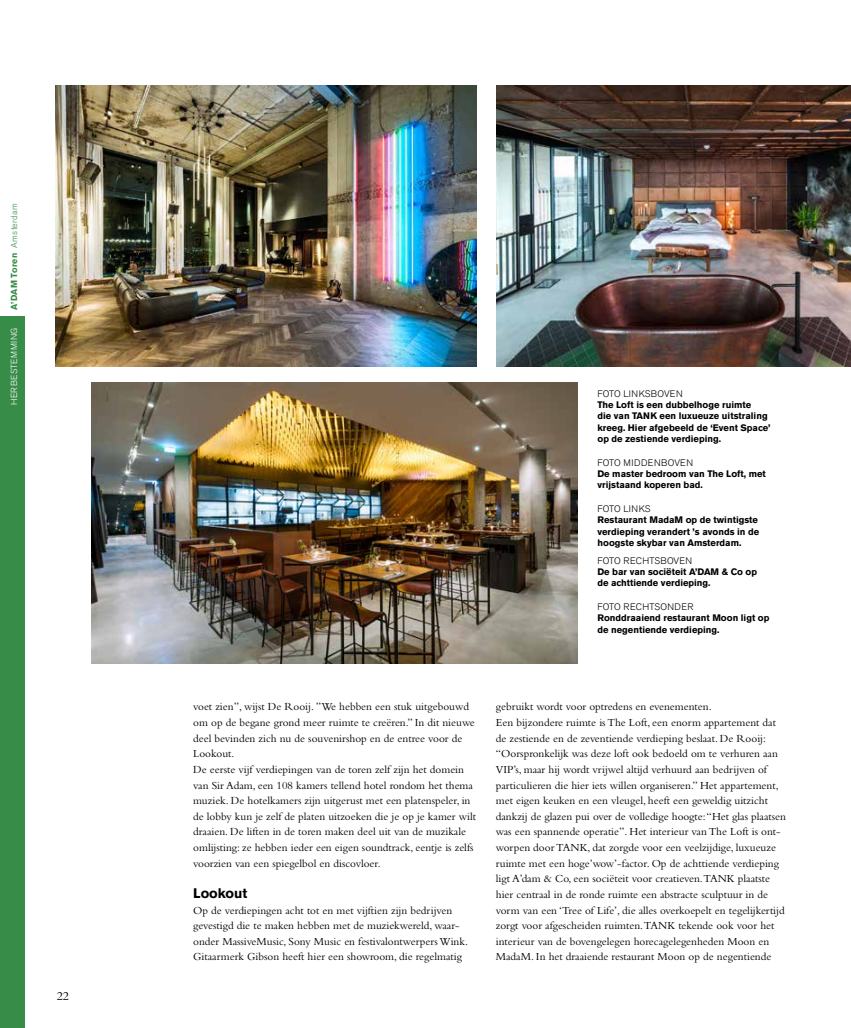
<style>
.page{position:relative;width:851px;height:1028px;background:#fff}
.page>*{position:absolute;margin:0;border:0;box-sizing:border-box;transform-origin:0 0}
.t1{font:700 13.75px "Akzidenz Grotesk BE";color:#000}
.t2{font:12.5px "Bembo";color:#000}
.t3{font:11.25px/15.6px "Bembo";color:#000}
.t4{font:700 9.38px/11.2px "Akzidenz Grotesk BE";color:#000}
.t5{font:300 9.38px "Akzidenz Grotesk BE";letter-spacing:.035em;color:#000}
.t6{font:300 9.38px "Akzidenz Grotesk BE";letter-spacing:.015em;color:#000}
.t7{font:300 9.38px "Akzidenz Grotesk BE";letter-spacing:-.005em;color:#000}
.t8{font:700 8.75px "Akzidenz Grotesk BE";letter-spacing:.03em;color:#378c47}
.t9{font:300 8.75px "Akzidenz Grotesk BE";letter-spacing:.07em;color:#fff}
.s1{font-weight:300}
</style>
<div class="page">
<img style="left:56px;top:85px;width:421px;height:281px">
<img style="left:496px;top:85px;width:354px;height:281px">
<div style="left:0;top:317px;width:25px;height:711px;background:#378c47"></div>
<img style="left:91px;top:382px;width:487px;height:281px">
<p class="t8" style="left:9px;top:309px;width:107px;rotate:-90deg">A’DAM Toren <span class="s1">Amsterdam</span></p>
<p class="t9" style="left:9px;top:405px;width:80px;rotate:-90deg">HERBESTEMMING</p>
<p class="t2" style="left:57px;top:988px;width:14px">22</p>
<p class="t6" style="left:597px;top:388px;width:87px">FOTO LINKSBOVEN</p>
<p class="t4" style="left:597px;top:399px;width:175px">The Loft is een dubbelhoge ruimte<br>die van TANK een luxueuze uitstraling kreeg. Hier afgebeeld de ‘Event Space’ op de zestiende verdieping.</p>
<p class="t5" style="left:597px;top:457px;width:97px">FOTO MIDDENBOVEN</p>
<p class="t4" style="left:597px;top:468px;width:170px">De master bedroom van The Loft, met vrijstaand koperen bad.</p>
<p class="t7" style="left:597px;top:503px;width:55px">FOTO LINKS</p>
<p class="t4" style="left:597px;top:514px;width:163px">Restaurant MadaM op de twintigste verdieping verandert ’s avonds in de hoogste skybar van Amsterdam.</p>
<p class="t6" style="left:597px;top:555px;width:96px">FOTO RECHTSBOVEN</p>
<p class="t4" style="left:597px;top:566px;width:161px">De bar van sociëteit A’DAM &amp; Co op de achttiende verdieping.</p>
<p class="t5" style="left:597px;top:601px;width:98px">FOTO RECHTSONDER</p>
<p class="t4" style="left:597px;top:612px;width:173px">Ronddraaiend restaurant Moon ligt op de negentiende verdieping.</p>
<p class="t3" style="left:193px;top:698px;width:284px">voet zien”, wijst De Rooij. ”We hebben een stuk uitgebouwd om op de begane grond meer ruimte te creëren.” In dit nieuwe deel bevinden zich nu de souvenirshop en de entree voor de Lookout.<br>De eerste vijf verdiepingen van de toren zelf zijn het domein van Sir Adam, een 108 kamers tellend hotel rondom het thema muziek. De hotelkamers zijn uitgerust met een platenspeler, in de lobby kun je zelf de platen uitzoeken die je op je kamer wilt draaien. De liften in de toren maken deel uit van de muzikale omlijsting: ze hebben ieder een eigen soundtrack, eentje is zelfs voorzien van een spiegelbol en discovloer.</p>
<p class="t1" style="left:193px;top:885px;width:56px">Lookout</p>
<p class="t3" style="left:193px;top:902px;width:276px">Op de verdiepingen acht tot en met vijftien zijn bedrijven gevestigd die te maken hebben met de muziekwereld, waar&shy;onder MassiveMusic, Sony Music en festivalontwerpers Wink.<br>Gitaarmerk Gibson heeft hier een showroom, die regelmatig</p>
<p class="t3" style="left:495px;top:699px;width:291px">gebruikt wordt voor optredens en evenementen.<br>Een bijzondere ruimte is The Loft, een enorm appartement dat de zestiende en de zeventiende verdieping beslaat. De Rooij: “Oorspronkelijk was deze loft ook bedoeld om te verhuren aan VIP’s, maar hij wordt vrijwel altijd verhuurd aan bedrijven of particulieren die hier iets willen organiseren.” Het appartement, met eigen keuken en een vleugel, heeft een geweldig uitzicht dankzij de glazen pui over de volledige hoogte: “Het glas plaatsen was een spannende operatie”. Het interieur van The Loft is ont&shy;worpen door TANK, dat zorgde voor een veelzijdige, luxueuze ruimte met een hoge’wow’-factor. Op de achttiende verdieping ligt A’dam &amp; Co, een sociëteit voor creatieven.TANK plaatste hier centraal in de ronde ruimte een abstracte sculptuur in de vorm van een ‘Tree of Life’, die alles overkoepelt en tegelijkertijd zorgt voor afgescheiden ruimten.TANK tekende ook voor het interieur van de bovengelegen horecagelegenheden Moon en MadaM. In het draaiende restaurant Moon op de negentiende</p>
</div>
